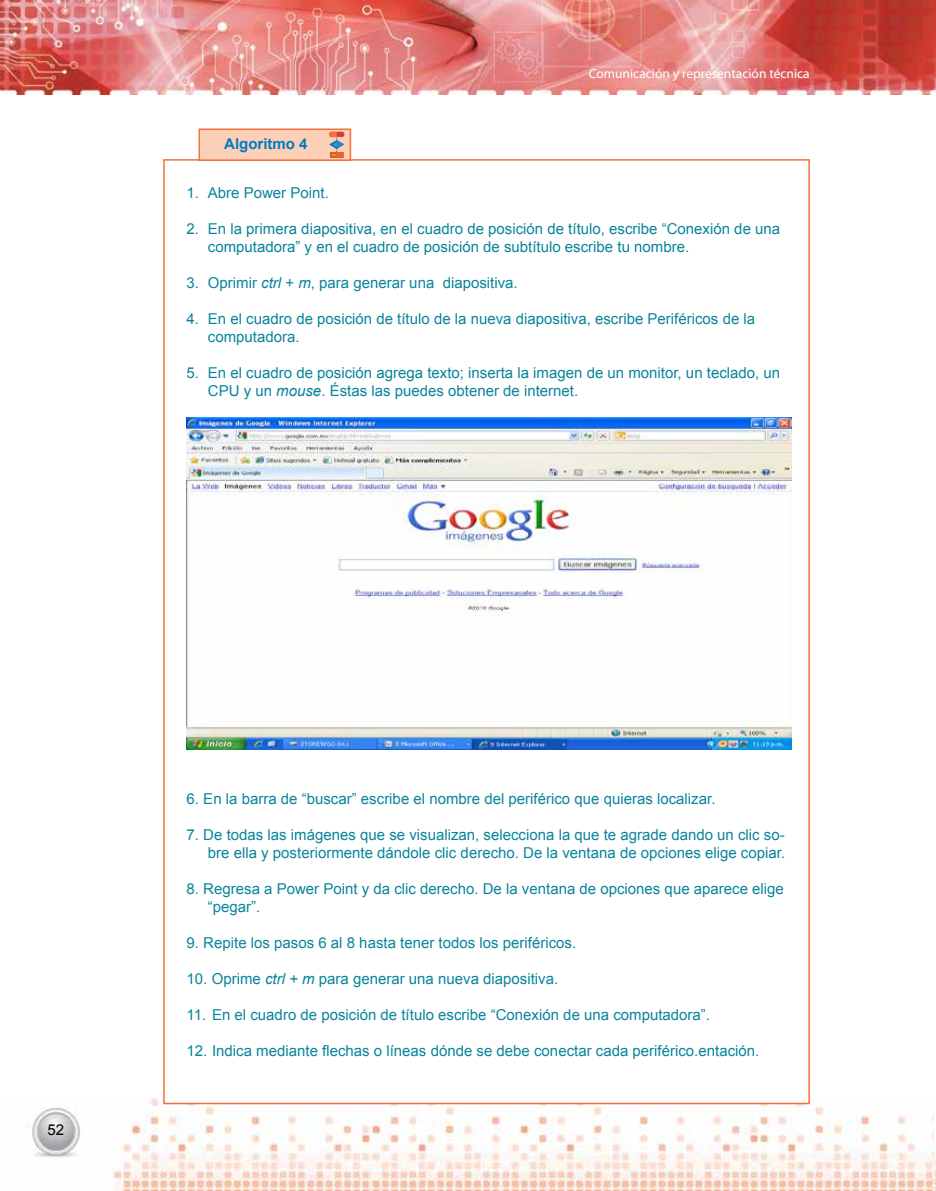
<style>
.page{position:relative;width:936px;height:1191px;background:#fff}
.page>*{position:absolute;margin:0;border:0;box-sizing:border-box;transform-origin:0 0}
.t1{font:15px/18px "Arial";color:#09849c}
.t2{font:700 15px "Arial";color:#007bc1}
.t3{font:15px "Arial";color:#000}
.t4{font:13.5px "Myriad Pro";color:#fff}
.s1{font-style:italic}
</style>
<div class="page">
<img style="left:0;top:0;width:935px;height:94px">
<img style="left:27px;top:1097px;width:908px;height:94px">
<img style="left:932px;top:1097px;width:3px;height:91px">
<div style="left:163px;top:159px;width:646px;height:945px;background:#fff;border:2px solid #f36e38"></div>
<img style="left:187px;top:418px;width:604px;height:331px">
<div style="left:198px;top:128px;width:153px;height:33px;background:#fccfb6;border:2px solid #f36e38"></div>
<div style="left:329px;top:131px;width:15px;height:6px;border:2px solid #f36e38"></div>
<svg style="left:330px;top:157px;width:14px;height:1px"></svg>
<svg style="left:329px;top:132px;width:16px;height:25px"></svg>
<p class="t2" style="left:224px;top:134px;width:85px">Algoritmo 4</p>
<p class="t4" style="left:588px;top:65px;width:222px">Comunicación y representación técnica</p>
<p class="t1" style="left:187px;top:184px;width:144px">1. Abre Power Point.</p>
<p class="t1" style="left:208px;top:220px;width:573px;text-indent:-21px">2. En la primera diapositiva, en el cuadro de posición de título, escribe “Conexión de una computadora” y en el cuadro de posición de subtítulo escribe tu nombre.</p>
<p class="t1" style="left:187px;top:274px;width:332px">3. Oprimir <span class="s1">ctrl</span> + <span class="s1">m</span>, para generar una diapositiva.</p>
<p class="t1" style="left:208px;top:310px;width:548px;text-indent:-21px">4. En el cuadro de posición de título de la nueva diapositiva, escribe Periféricos de la computadora.</p>
<p class="t1" style="left:208px;top:364px;width:574px;text-indent:-21px">5. En el cuadro de posición agrega texto; inserta la imagen de un monitor, un teclado, un<br>CPU y un <span class="s1">mouse</span>. Éstas las puedes obtener de internet.</p>
<p class="t3" style="left:48px;top:1119px;width:18px">52</p>
<p class="t1" style="left:187px;top:790px;width:530px">6. En la barra de “buscar” escribe el nombre del periférico que quieras localizar.</p>
<p class="t1" style="left:187px;top:826px;width:600px;text-align:right">7. De todas las imágenes que se visualizan, selecciona la que te agrade dando un clic so&shy;bre ella y posteriormente dándole clic derecho. De la ventana de opciones elige copiar.</p>
<p class="t1" style="left:208px;top:880px;width:577px;text-indent:-21px">8. Regresa a Power Point y da clic derecho. De la ventana de opciones que aparece elige “pegar”.</p>
<p class="t1" style="left:187px;top:934px;width:391px">9. Repite los pasos 6 al 8 hasta tener todos los periféricos.</p>
<p class="t1" style="left:187px;top:970px;width:373px">10. Oprime <span class="s1">ctrl + m</span> para generar una nueva diapositiva.</p>
<p class="t1" style="left:187px;top:1006px;width:525px">11. En el cuadro de posición de título escribe “Conexión de una computadora”.</p>
<p class="t1" style="left:187px;top:1042px;width:574px">12. Indica mediante flechas o líneas dónde se debe conectar cada periférico.entación.</p>
</div>
